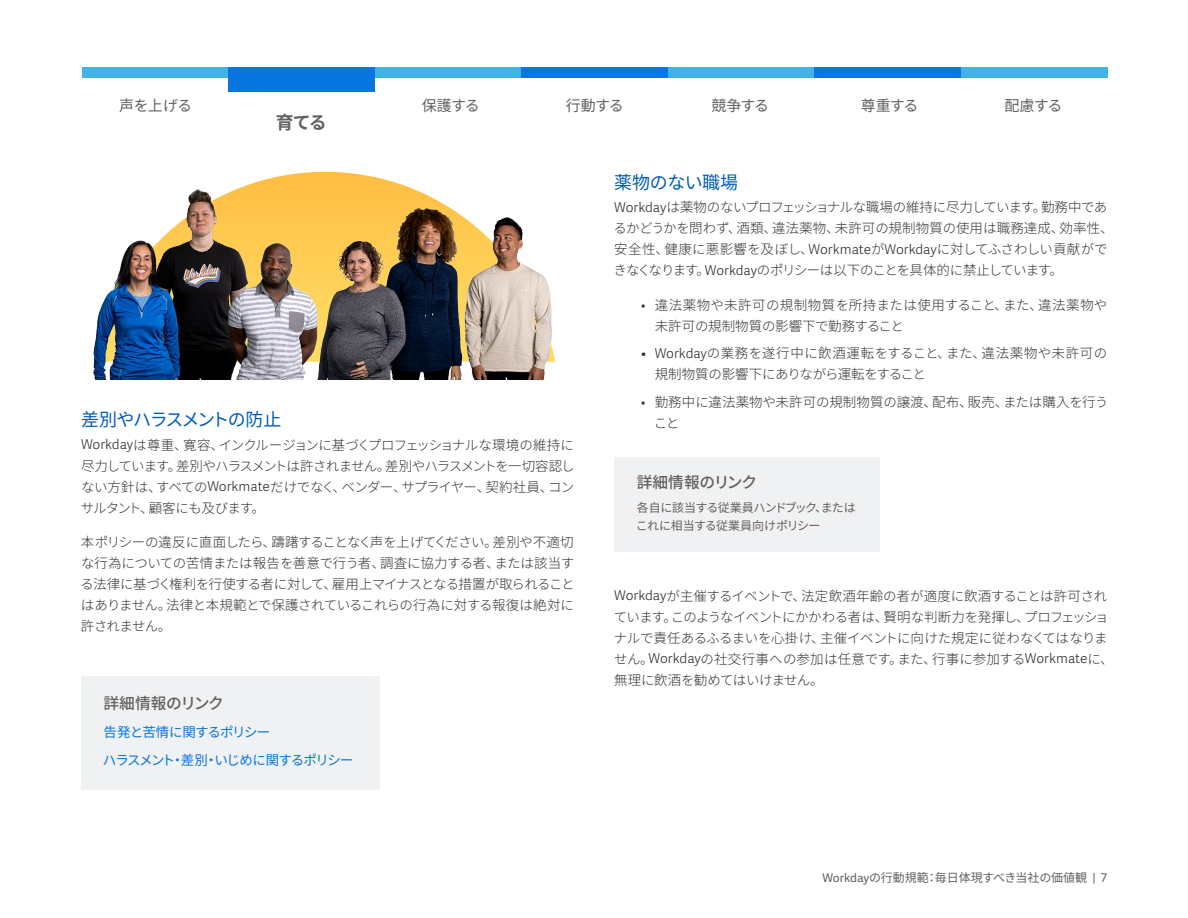
<style>
.page{position:relative;width:1188px;height:918px;background:#fff}
.page>*{position:absolute;margin:0;border:0;box-sizing:border-box;transform-origin:0 0}
.t1{font:18px "Noto Sans CJ Kjp";letter-spacing:-.075em;color:#005cb9}
.t2{font:700 18px "Workday Adelle Sans";letter-spacing:-.01em;color:#616161}
.t3{font:18px "Noto Sans CJ Kjp";letter-spacing:-.015em;color:#005cb9}
.t4{font:700 18px "Noto Sans CJ Kjp";color:#616161}
.t5{font:500 15.75px "Noto Sans CJ Kjp";letter-spacing:-.015em;color:#616161}
.t6{font:15px "Workday Adelle Sans";color:#616161}
.t7{font:15px "Noto Sans CJ Kjp";letter-spacing:-.055em;color:#616161}
.t8{font:300 13.5px/21px "Noto Sans CJ Kjp";letter-spacing:-.015em;color:#333}
.t9{font:300 13.5px/21px "Noto Sans CJ Kjp";letter-spacing:.005em;color:#333}
.t10{font:13.5px/27.8px "Noto Sans CJ Kjp";letter-spacing:-.07em;color:#0875e1}
.t11{font:12px/18px "Noto Sans CJ Kjp";letter-spacing:-.05em;color:#616161}
.t12{font:12px "Noto Sans CJ Kjp";color:#616161}
.s1{font-family:"Workday Adelle Sans"}
</style>
<div class="page">
<div style="left:82px;top:68px;width:147px;height:10px;background:#40b4e5"></div>
<div style="left:228px;top:68px;width:147px;height:24px;background:#0875e1"></div>
<div style="left:375px;top:68px;width:147px;height:10px;background:#40b4e5"></div>
<div style="left:668px;top:68px;width:147px;height:10px;background:#40b4e5"></div>
<div style="left:814px;top:68px;width:147px;height:10px;background:#0875e1"></div>
<div style="left:961px;top:68px;width:147px;height:10px;background:#40b4e5"></div>
<div style="left:521px;top:68px;width:147px;height:10px;background:#0875e1"></div>
<svg style="left:242px;top:172px;width:166px;height:15px"></svg>
<img style="left:93px;top:187px;width:463px;height:192px">
<div style="left:81px;top:676px;width:298px;height:114px;background:#f0f1f2"></div>
<div style="left:614px;top:457px;width:265px;height:94px;background:#f0f1f2"></div>
<p class="t7" style="left:119px;top:97px;width:75px">声を上げる</p>
<p class="t7" style="left:422px;top:97px;width:59px">保護する</p>
<p class="t7" style="left:566px;top:97px;width:59px">行動する</p>
<p class="t7" style="left:711px;top:97px;width:59px">競争する</p>
<p class="t7" style="left:861px;top:97px;width:59px">尊重する</p>
<p class="t7" style="left:1005px;top:97px;width:59px">配慮する</p>
<p class="t6" style="left:111px;top:97px;width:91px">We Speak Up</p>
<p class="t6" style="left:413px;top:97px;width:77px">We Protect</p>
<p class="t6" style="left:569px;top:97px;width:50px">We Act</p>
<p class="t6" style="left:695px;top:97px;width:89px">We Compete</p>
<p class="t6" style="left:849px;top:97px;width:82px">We Respect</p>
<p class="t6" style="left:1004px;top:97px;width:58px">We Care</p>
<h1 class="t4" style="left:276px;top:112px;width:53px">育てる</h1>
<h1 class="t2" style="left:259px;top:110px;width:87px">We Foster</h1>
<h1 class="t1" style="left:81px;top:410px;width:202px">差別やハラスメントの防止</h1>
<p class="t8" style="left:81px;top:434px;width:496px;text-align:justify"><span class="s1">Workday</span>は尊重、寛容、インクルージョンに基づくプロフェッショナルな環境の維持に尽力しています。差別やハラスメントは許されません。差別やハラスメントを一切容認しない方針は、すべての<span class="s1">Workmate</span>だけでなく、ベンダー、サプライヤー、契約社員、コンサルタント、顧客にも及びます。</p>
<p class="t8" style="left:80px;top:532px;width:496px;text-align:justify">本ポリシーの違反に直面したら、躊躇することなく声を上げてください。差別や不適切な行為についての苦情または報告を善意で行う者、調査に協力する者、または該当する法律に基づく権利を行使する者に対して、雇用上マイナスとなる措置が取られることはありません。法律と本規範とで保護されているこれらの行為に対する報復は絶対に許されません。</p>
<p class="t5" style="left:104px;top:695px;width:122px">詳細情報のリンク</p>
<p class="t10" style="left:103px;top:718px;width:252px">告発と苦情に関するポリシー<br>ハラスメント・差別・いじめに関するポリシー</p>
<h1 class="t3" style="left:614px;top:172px;width:126px">薬物のない職場</h1>
<p class="t8" style="left:614px;top:197px;width:502px"><span class="s1">Workday</span>は薬物のないプロフェッショナルな職場の維持に尽力しています。勤務中であるかどうかを問わず、酒類、違法薬物、未許可の規制物質の使用は職務達成、効率性、安全性、健康に悪影響を及ぼし、<span class="s1">Workmate</span>が<span class="s1">Workday</span>に対してふさわしい貢献ができなくなります。<span class="s1">Workday</span>のポリシーは以下のことを具体的に禁止しています。</p>
<p class="t8" style="left:655px;top:294px;width:454px;text-indent:-14px">• 違法薬物や未許可の規制物質を所持または使用すること、また、違法薬物や未許可の規制物質の影響下で勤務すること</p>
<p class="t8" style="left:655px;top:343px;width:454px;text-indent:-14px"><span class="s1">• Workday</span>の業務を遂行中に飲酒運転をすること、また、違法薬物や未許可の規制物質の影響下にありながら運転をすること</p>
<p class="t9" style="left:654px;top:392px;width:456px;text-indent:-13px">• 勤務中に違法薬物や未許可の規制物質の譲渡、配布、販売、または購入を行うこと</p>
<p class="t5" style="left:637px;top:473px;width:122px">詳細情報のリンク</p>
<p class="t11" style="left:636px;top:499px;width:221px">各自に該当する従業員ハンドブック、またはこれに相当する従業員向けポリシー</p>
<p class="t8" style="left:614px;top:585px;width:501px"><span class="s1">Workday</span>が主催するイベントで、法定飲酒年齢の者が適度に飲酒することは許可されています。このようなイベントにかかわる者は、賢明な判断力を発揮し、プロフェッショナルで責任あるふるまいを心掛け、主催イベントに向けた規定に従わなくてはなりません。<span class="s1">Workday</span>の社交行事への参加は任意です。また、行事に参加する<span class="s1">Workmate</span>に、無理に飲酒を勧めてはいけません。</p>
<p class="t12" style="left:822px;top:871px;width:286px"><span class="s1">Workday</span>の行動規範：毎日体現すべき当社の価値観 <span class="s1">| 7</span></p>
</div>
